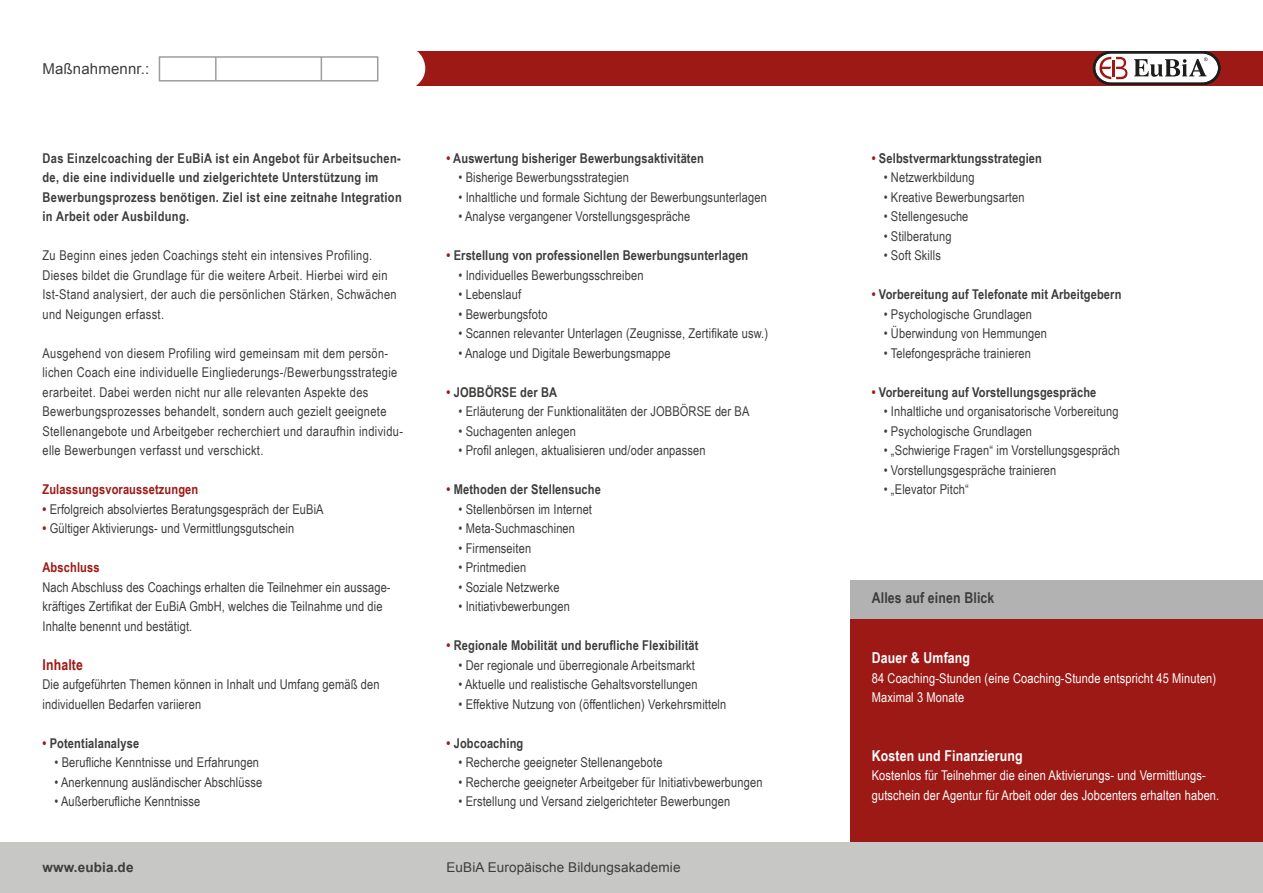
<style>
.page{position:relative;width:1263px;height:893px;background:#fff}
.page>*{position:absolute;margin:0;border:0;box-sizing:border-box;transform-origin:0 0}
.t1{font:700 15px "Arial Narrow";letter-spacing:.01em;color:#fff}
.t2{font:700 15px "Arial Narrow";letter-spacing:.01em;color:#3d3d3c}
.t3{font:15px "Arial";letter-spacing:.01em;color:#3d3d3c}
.t4{font:700 15px "Arial Narrow";letter-spacing:.01em;color:#9d1915}
.t5{font:13.5px/19.5px "Arial Narrow";letter-spacing:.01em;color:#3d3d3c}
.t6{font:700 13.5px/19.5px "Arial Narrow";letter-spacing:.01em;color:#3d3d3c}
.t7{font:13.5px/19.5px "Arial Narrow";letter-spacing:.01em;color:#fff}
.t8{font:700 13.5px "Arial Narrow";letter-spacing:.01em;color:#9d1915}
.t9{font:13.5px "Arial";letter-spacing:.01em;color:#3d3d3c}
.t10{font:700 13.5px "Arial";letter-spacing:.01em;color:#3d3d3c}
.s1{font-weight:700;color:#9d1915}
.s2{color:#9d1915}
</style>
<div class="page">
<div style="left:0;top:51px;width:1263px;height:34px;background:#9d1915"></div>
<div style="left:0;top:842px;width:1263px;height:51px;background:#c7c7c6"></div>
<svg style="left:0;top:51px;width:425px;height:35px;background:#f9f8f8"></svg>
<svg style="left:1093px;top:51px;width:127px;height:34px;background:#afa1a0"></svg>
<div style="left:850px;top:614px;width:413px;height:228px;background:#9d1915"></div>
<div style="left:850px;top:580px;width:413px;height:38px;background:#b2b2b2"></div>
<p class="t3" style="left:43px;top:59px;width:108px">Maßnahmennr.:</p>
<p class="t6" style="left:43px;top:148px;width:361px">Das Einzelcoaching der EuBiA ist ein Angebot für Arbeitsuchen&shy;de, die eine individuelle und zielgerichtete Unterstützung im Bewerbungsprozess benötigen. Ziel ist eine zeitnahe Integration in Arbeit oder Ausbildung.</p>
<p class="t5" style="left:43px;top:245px;width:356px">Zu Beginn eines jeden Coachings steht ein intensives Profiling.<br>Dieses bildet die Grundlage für die weitere Arbeit. Hierbei wird ein Ist-Stand analysiert, der auch die persönlichen Stärken, Schwächen und Neigungen erfasst.</p>
<p class="t5" style="left:43px;top:343px;width:362px">Ausgehend von diesem Profiling wird gemeinsam mit dem persön&shy;lichen Coach eine individuelle Eingliederungs-/Bewerbungsstrategie erarbeitet. Dabei werden nicht nur alle relevanten Aspekte des Bewerbungsprozesses behandelt, sondern auch gezielt geeignete Stellenangebote und Arbeitgeber recherchiert und daraufhin individu&shy;elle Bewerbungen verfasst und verschickt.</p>
<p class="t8" style="left:43px;top:479px;width:157px">Zulassungsvoraussetzungen</p>
<p class="t5" style="left:43px;top:499px;width:283px"><span class="s1">•</span> Erfolgreich absolviertes Beratungsgespräch der EuBiA</p>
<p class="t5" style="left:43px;top:518px;width:253px"><span class="s1">•</span> Gültiger Aktivierungs- und Vermittlungsgutschein</p>
<p class="t8" style="left:43px;top:557px;width:59px">Abschluss</p>
<p class="t5" style="left:43px;top:577px;width:350px">Nach Abschluss des Coachings erhalten die Teilnehmer ein aussage&shy;kräftiges Zertifikat der EuBiA GmbH, welches die Teilnahme und die<br>Inhalte benennt und bestätigt.</p>
<p class="t4" style="left:43px;top:653px;width:42px">Inhalte</p>
<p class="t5" style="left:43px;top:674px;width:339px">Die aufgeführten Themen können in Inhalt und Umfang gemäß den individuellen Bedarfen variieren</p>
<p class="t6" style="left:43px;top:733px;width:98px"><span class="s2">•</span> Potentialanalyse</p>
<p class="t5" style="left:55px;top:752px;width:206px">• Berufliche Kenntnisse und Erfahrungen</p>
<p class="t5" style="left:55px;top:772px;width:209px">• Anerkennung ausländischer Abschlüsse</p>
<p class="t5" style="left:55px;top:791px;width:147px">• Außerberufliche Kenntnisse</p>
<p class="t6" style="left:446px;top:148px;width:259px"><span class="s2">•</span> Auswertung bisheriger Bewerbungsaktivitäten</p>
<p class="t5" style="left:458px;top:167px;width:172px">• Bisherige Bewerbungsstrategien</p>
<p class="t5" style="left:458px;top:187px;width:310px">• Inhaltliche und formale Sichtung der Bewerbungsunterlagen</p>
<p class="t5" style="left:458px;top:206px;width:233px">• Analyse vergangener Vorstellungsgespräche</p>
<p class="t6" style="left:446px;top:245px;width:303px"><span class="s2">•</span> Erstellung von professionellen Bewerbungsunterlagen</p>
<p class="t5" style="left:458px;top:265px;width:187px">• Individuelles Bewerbungsschreiben</p>
<p class="t5" style="left:458px;top:284px;width:64px">• Lebenslauf</p>
<p class="t5" style="left:458px;top:304px;width:90px">• Bewerbungsfoto</p>
<p class="t5" style="left:458px;top:323px;width:311px">• Scannen relevanter Unterlagen (Zeugnisse, Zertifikate usw.)</p>
<p class="t5" style="left:458px;top:343px;width:213px">• Analoge und Digitale Bewerbungsmappe</p>
<p class="t6" style="left:446px;top:382px;width:112px"><span class="s2">•</span> JOBBÖRSE der BA</p>
<p class="t5" style="left:458px;top:401px;width:293px">• Erläuterung der Funktionalitäten der JOBBÖRSE der BA</p>
<p class="t5" style="left:458px;top:421px;width:119px">• Suchagenten anlegen</p>
<p class="t5" style="left:458px;top:440px;width:249px">• Profil anlegen, aktualisieren und/oder anpassen</p>
<p class="t6" style="left:446px;top:479px;width:156px"><span class="s2">•</span> Methoden der Stellensuche</p>
<p class="t5" style="left:458px;top:499px;width:135px">• Stellenbörsen im Internet</p>
<p class="t5" style="left:458px;top:518px;width:118px">• Meta-Suchmaschinen</p>
<p class="t5" style="left:458px;top:538px;width:74px">• Firmenseiten</p>
<p class="t5" style="left:458px;top:557px;width:69px">• Printmedien</p>
<p class="t5" style="left:458px;top:577px;width:103px">• Soziale Netzwerke</p>
<p class="t5" style="left:458px;top:596px;width:113px">• Initiativbewerbungen</p>
<p class="t6" style="left:446px;top:635px;width:253px"><span class="s2">•</span> Regionale Mobilität und berufliche Flexibilität</p>
<p class="t5" style="left:458px;top:655px;width:238px">• Der regionale und überregionale Arbeitsmarkt</p>
<p class="t5" style="left:458px;top:674px;width:241px">• Aktuelle und realistische Gehaltsvorstellungen</p>
<p class="t5" style="left:458px;top:694px;width:269px">• Effektive Nutzung von (öffentlichen) Verkehrsmitteln</p>
<p class="t6" style="left:446px;top:733px;width:78px"><span class="s2">•</span> Jobcoaching</p>
<p class="t5" style="left:458px;top:752px;width:205px">• Recherche geeigneter Stellenangebote</p>
<p class="t5" style="left:458px;top:772px;width:306px">• Recherche geeigneter Arbeitgeber für Initiativbewerbungen</p>
<p class="t5" style="left:458px;top:791px;width:273px">• Erstellung und Versand zielgerichteter Bewerbungen</p>
<p class="t10" style="left:43px;top:858px;width:93px">www.eubia.de</p>
<p class="t9" style="left:446px;top:858px;width:236px">EuBiA Europäische Bildungsakademie</p>
<p class="t6" style="left:872px;top:148px;width:172px"><span class="s2">•</span> Selbstvermarktungsstrategien</p>
<p class="t5" style="left:884px;top:167px;width:92px">• Netzwerkbildung</p>
<p class="t5" style="left:884px;top:187px;width:142px">• Kreative Bewerbungsarten</p>
<p class="t5" style="left:884px;top:206px;width:86px">• Stellengesuche</p>
<p class="t5" style="left:884px;top:226px;width:69px">• Stilberatung</p>
<p class="t5" style="left:884px;top:245px;width:59px">• Soft Skills</p>
<p class="t6" style="left:872px;top:284px;width:251px"><span class="s2">•</span> Vorbereitung auf Telefonate mit Arbeitgebern</p>
<p class="t5" style="left:884px;top:304px;width:150px">• Psychologische Grundlagen</p>
<p class="t5" style="left:884px;top:323px;width:165px">• Überwindung von Hemmungen</p>
<p class="t5" style="left:884px;top:343px;width:149px">• Telefongespräche trainieren</p>
<p class="t6" style="left:872px;top:382px;width:226px"><span class="s2">•</span> Vorbereitung auf Vorstellungsgespräche</p>
<p class="t5" style="left:884px;top:401px;width:236px">• Inhaltliche und organisatorische Vorbereitung</p>
<p class="t5" style="left:884px;top:421px;width:150px">• Psychologische Grundlagen</p>
<p class="t5" style="left:884px;top:440px;width:238px">• „Schwierige Fragen“ im Vorstellungsgespräch</p>
<p class="t5" style="left:884px;top:460px;width:174px">• Vorstellungsgespräche trainieren</p>
<p class="t5" style="left:884px;top:479px;width:86px">• „Elevator Pitch“</p>
<p class="t2" style="left:872px;top:587px;width:124px">Alles auf einen Blick</p>
<p class="t1" style="left:872px;top:647px;width:100px">Dauer &amp; Umfang</p>
<p class="t7" style="left:872px;top:668px;width:346px">84 Coaching-Stunden (eine Coaching-Stunde entspricht 45 Minuten)<br>Maximal 3 Monate</p>
<p class="t1" style="left:872px;top:744px;width:152px">Kosten und Finanzierung</p>
<p class="t7" style="left:872px;top:765px;width:349px">Kostenlos für Teilnehmer die einen Aktivierungs- und Vermittlungs&shy;gutschein der Agentur für Arbeit oder des Jobcenters erhalten haben.</p>
</div>
